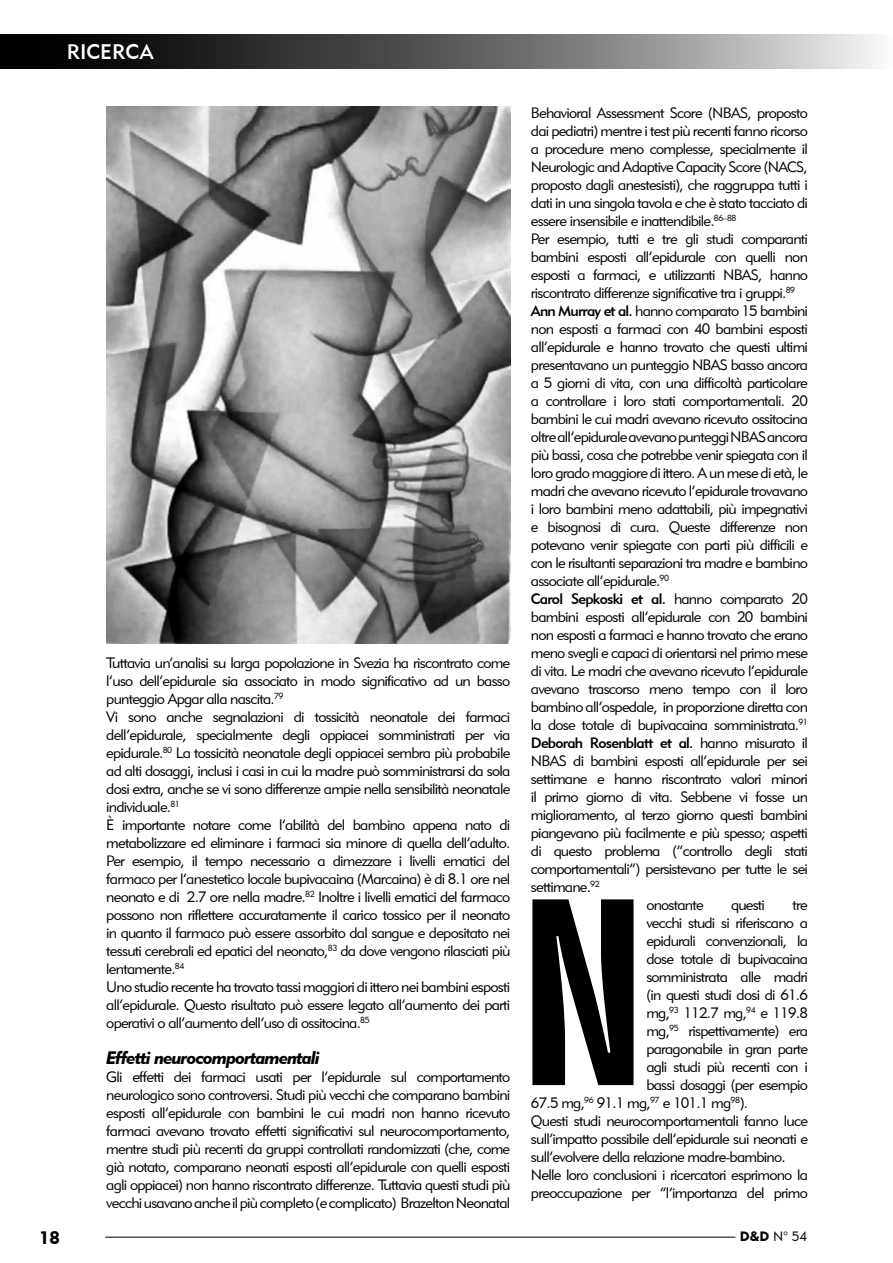
<style>
.page{position:relative;width:893px;height:1263px;background:#fff}
.page>*{position:absolute;margin:0;border:0;box-sizing:border-box;transform-origin:0 0}
.t1{font:243px "Geometric 706 BT Black Condensed B";color:#000}
.t2{font:21px "Geometric 415 BT Medium A";color:#fff}
.t3{font:18px "Geometric 415 BT Black Italic A";letter-spacing:-.05em;color:#000}
.t4{font:18px "Geometric 415 BT Black A";color:#000}
.t5{font:15px/18px "Geometric 415 BT Lite A";letter-spacing:-.05em;color:#000}
.t6{font:15px "Geometric 415 BT Medium A";letter-spacing:-.05em;color:#000}
.t7{font:13.5px "Geometric 415 BT Lite A";color:#000}
.s1{font-family:"Geometric 415 BT Medium A"}
.s2{font-family:"Geometric 415 BT Lite A"}
.s3{font-family:"Geometric 415 BT Black A"}
</style>
<div class="page">
<svg style="left:0;top:34px;width:875px;height:34px;background:#5f5f61"></svg>
<hr style="left:105px;top:1237px;width:630px;height:1px;background:#000">
<img style="left:106px;top:106px;width:404px;height:538px">
<h2 class="t2" style="left:67px;top:38px;width:88px">RICERCA</h2>
<p class="t4" style="left:39px;top:1226px;width:22px">18</p>
<p class="t5" style="left:106px;top:654px;width:406px">Tuttavia un’analisi su larga popolazione in Svezia ha riscontrato come l’uso dell’epidurale sia associato in modo significativo ad un basso punteggio Apgar alla nascita.<sup>79<br></sup>Vi sono anche segnalazioni di tossicità neonatale dei farmaci dell’epidurale, specialmente degli oppiacei somministrati per via epidurale.<sup>80</sup> La tossicità neonatale degli oppiacei sembra più probabile ad alti dosaggi, inclusi i casi in cui la madre può somministrarsi da sola dosi extra, anche se vi sono differenze ampie nella sensibilità neonatale individuale.<sup>81<br></sup>È importante notare come l’abilità del bambino appena nato di metabolizzare ed eliminare i farmaci sia minore di quella dell’adulto.<br>Per esempio, il tempo necessario a dimezzare i livelli ematici del farmaco per l’anestetico locale bupivacaina (Marcaina) è di 8.1 ore nel neonato e di 2.7 ore nella madre.<sup>82</sup> Inoltre i livelli ematici del farmaco possono non riflettere accuratamente il carico tossico per il neonato in quanto il farmaco può essere assorbito dal sangue e depositato nei tessuti cerebrali ed epatici del neonato,<sup>83</sup> da dove vengono rilasciati più lentamente.<sup>84<br></sup>Uno studio recente ha trovato tassi maggiori di ittero nei bambini esposti all’epidurale. Questo risultato può essere legato all’aumento dei parti operativi o all’aumento dell’uso di ossitocina.<sup>85</sup></p>
<p class="t3" style="left:106px;top:1047px;width:215px">Effetti neurocomportamentali</p>
<p class="t5" style="left:106px;top:1068px;width:406px;text-align:justify">Gli effetti dei farmaci usati per l’epidurale sul comportamento neurologico sono controversi. Studi più vecchi che comparano bambini esposti all’epidurale con bambini le cui madri non hanno ricevuto farmaci avevano trovato effetti significativi sul neurocomportamento, mentre studi più recenti da gruppi controllati randomizzati (che, come già notato, comparano neonati esposti all’epidurale con quelli esposti agli oppiacei) non hanno riscontrato differenze. Tuttavia questi studi più vecchi usavano anche il più completo (e complicato) Brazelton Neonatal</p>
<p class="t5" style="left:531px;top:103px;width:279px">Behavioral Assessment Score (NBAS, proposto dai pediatri) mentre i test più recenti fanno ricorso a procedure meno complesse, specialmente il Neurologic and Adaptive Capacity Score (NACS, proposto dagli anestesisti), che raggruppa tutti i dati in una singola tavola e che è stato tacciato di essere insensibile e inattendibile.<sup>86–88<br></sup>Per esempio, tutti e tre gli studi comparanti bambini esposti all’epidurale con quelli non esposti a farmaci, e utilizzanti NBAS, hanno riscontrato differenze significative tra i gruppi.<sup>89<br></sup><span class="s1">Ann Murray et al.</span> hanno comparato 15 bambini non esposti a farmaci con 40 bambini esposti all’epidurale e hanno trovato che questi ultimi presentavano un punteggio NBAS basso ancora a 5 giorni di vita, con una difficoltà particolare a controllare i loro stati comportamentali. 20 bambini le cui madri avevano ricevuto ossitocina oltre all’epidurale avevano punteggi NBAS ancora più bassi, cosa che potrebbe venir spiegata con il loro grado maggiore di ittero. A un mese di età, le madri che avevano ricevuto l’epidurale trovavano i loro bambini meno adattabili, più impegnativi e bisognosi di cura. Queste differenze non potevano venir spiegate con parti più difficili e con le risultanti separazioni tra madre e bambino associate all’epidurale.<sup>90</sup></p>
<p class="t6" style="left:531px;top:589px;width:278px">Carol Sepkoski et al. <span class="s2">hanno comparato 20</span></p>
<p class="t5" style="left:531px;top:607px;width:279px;text-align:justify">bambini esposti all’epidurale con 20 bambini non esposti a farmaci e hanno trovato che erano meno svegli e capaci di orientarsi nel primo mese di vita. Le madri che avevano ricevuto l’epidurale avevano trascorso meno tempo con il loro bambino all’ospedale, in proporzione diretta con la dose totale di bupivacaina somministrata.<sup>91</sup></p>
<p class="t6" style="left:531px;top:733px;width:278px">Deborah Rosenblatt et al. <span class="s2">hanno misurato il</span></p>
<p class="t5" style="left:531px;top:751px;width:279px">NBAS di bambini esposti all’epidurale per sei</p>
<p class="t5" style="left:531px;top:769px;width:279px">settimane e hanno riscontrato valori minori</p>
<p class="t5" style="left:531px;top:787px;width:279px">il primo giorno di vita. Sebbene vi fosse un</p>
<p class="t5" style="left:531px;top:805px;width:279px">miglioramento, al terzo giorno questi bambini</p>
<p class="t5" style="left:531px;top:823px;width:279px">piangevano più facilmente e più spesso; aspetti</p>
<p class="t5" style="left:531px;top:841px;width:278px">di questo problema (“controllo degli stati</p>
<p class="t5" style="left:531px;top:859px;width:279px">comportamentali”) persistevano per tutte le sei</p>
<p class="t5" style="left:531px;top:877px;width:70px">settimane.<sup>92</sup></p>
<p class="t5" style="left:646px;top:895px;width:59px">onostante</p>
<p class="t5" style="left:731px;top:895px;width:35px">questi</p>
<p class="t5" style="left:792px;top:895px;width:17px">tre</p>
<p class="t5" style="left:646px;top:913px;width:163px">vecchi studi si riferiscano a</p>
<p class="t5" style="left:646px;top:931px;width:163px">epidurali convenzionali, la</p>
<p class="t5" style="left:646px;top:949px;width:163px">dose totale di bupivacaina</p>
<p class="t5" style="left:646px;top:967px;width:163px">somministrata alle madri</p>
<p class="t5" style="left:646px;top:985px;width:163px">(in questi studi dosi di 61.6</p>
<p class="t5" style="left:646px;top:1003px;width:163px">mg,<sup>93</sup> 112.7 mg,<sup>94</sup> e 119.8</p>
<p class="t5" style="left:646px;top:1021px;width:163px">mg,<sup>95</sup> rispettivamente) era</p>
<p class="t5" style="left:646px;top:1039px;width:163px">paragonabile in gran parte</p>
<p class="t5" style="left:646px;top:1057px;width:163px">agli studi più recenti con i</p>
<p class="t5" style="left:646px;top:1075px;width:163px">bassi dosaggi (per esempio</p>
<p class="t5" style="left:531px;top:1093px;width:219px">67.5 mg,<sup>96</sup> 91.1 mg,<sup>97</sup> e 101.1 mg<sup>98</sup>).</p>
<p class="t5" style="left:531px;top:1111px;width:279px">Questi studi neurocomportamentali fanno luce</p>
<p class="t5" style="left:531px;top:1129px;width:279px">sull’impatto possibile dell’epidurale sui neonati e</p>
<p class="t5" style="left:531px;top:1147px;width:256px">sull’evolvere della relazione madre-bambino.</p>
<p class="t5" style="left:531px;top:1165px;width:279px">Nelle loro conclusioni i ricercatori esprimono la</p>
<p class="t5" style="left:531px;top:1183px;width:279px">preoccupazione per “l’importanza del primo</p>
<h1 class="t1" style="left:517px;top:849px;width:134px">N</h1>
<p class="t7" style="left:740px;top:1228px;width:69px"><span class="s3">D&amp;D</span> N° 54</p>
</div>
